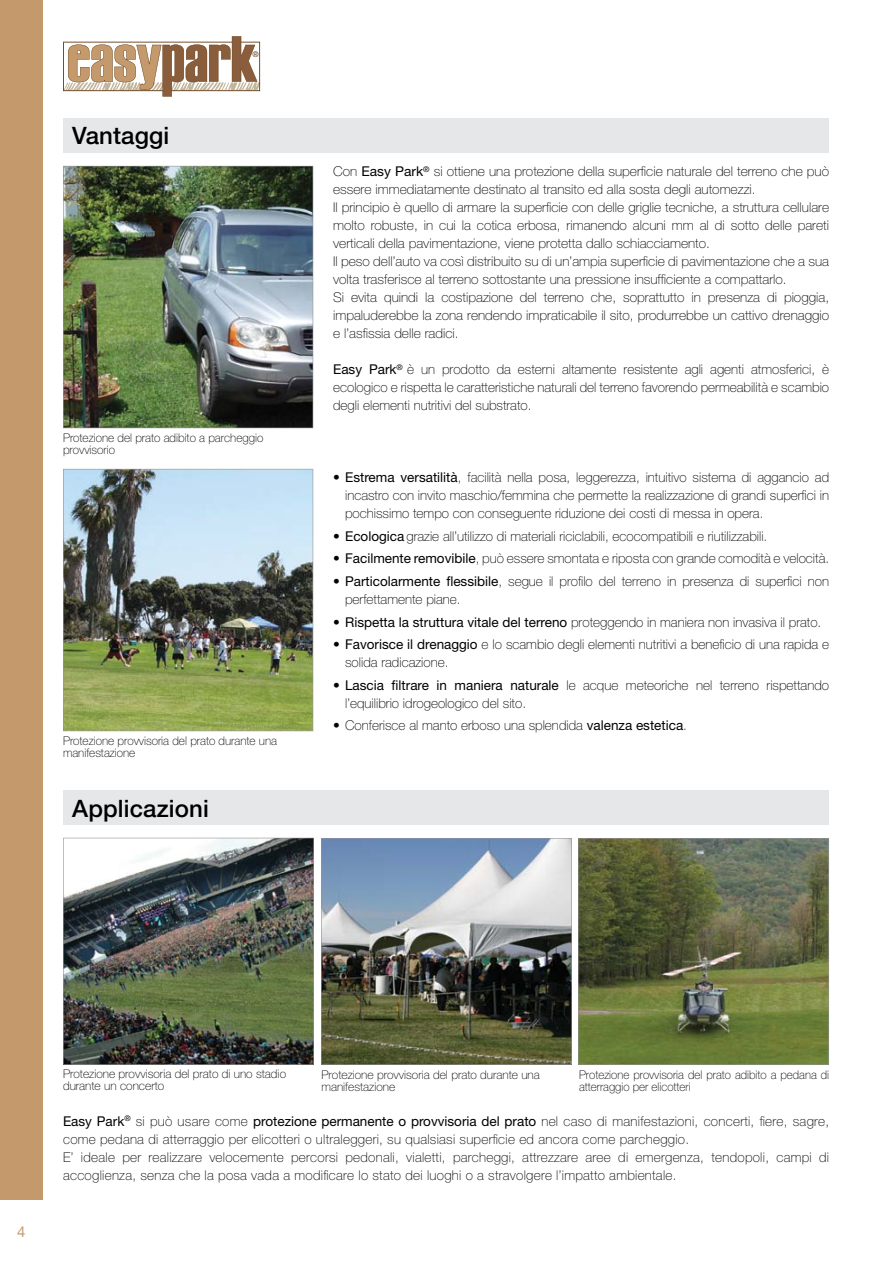
<style>
.page{position:relative;width:893px;height:1263px;background:#fff}
.page>*{position:absolute;margin:0;border:0;box-sizing:border-box;transform-origin:0 0}
.t1{font:500 24px "Helvetica Neue";letter-spacing:.005em;color:#000}
.t2{font:15px "Helvetica Neue";color:#c49a6c}
.t3{font:100 13.5px/18px "Helvetica Neue";color:#000}
.t4{font:100 13.5px/18px "Helvetica Neue";letter-spacing:.02em;color:#000}
.t5{font:100 12px/12px "Helvetica Neue";color:#000}
.t6{font:100 12px/12px "Helvetica Neue";color:#000;scale:.96 1}
.t7{font:7.8px "Helvetica Neue";color:#603913}
.s1{font-weight:400}
.s2{font-weight:500}
</style>
<div class="page">
<div style="left:0;top:0;width:43px;height:1199px;background:#c49a6c"></div>
<svg style="left:63px;top:36px;width:197px;height:61px"></svg>
<div style="left:63px;top:118px;width:765px;height:34px;background:#e6e7e8"></div>
<img style="left:63px;top:166px;width:250px;height:262px">
<img style="left:63px;top:838px;width:251px;height:227px">
<img style="left:321px;top:838px;width:251px;height:227px">
<svg style="left:578px;top:838px;width:251px;height:227px;background:#636b42"></svg>
<img style="left:63px;top:469px;width:250px;height:262px">
<div style="left:63px;top:791px;width:765px;height:34px;background:#e6e7e8"></div>
<h1 class="t1" style="left:72px;top:122px;width:98px">Vantaggi</h1>
<p class="t7" style="left:252px;top:50px;width:8px">®</p>
<p class="t5" style="left:63px;top:432px;width:202px">Protezione del prato adibito a parcheggio provvisorio</p>
<p class="t5" style="left:63px;top:735px;width:215px">Protezione provvisoria del prato durante una manifestazione</p>
<h1 class="t1" style="left:72px;top:794px;width:138px">Applicazioni</h1>
<p class="t3" style="left:333px;top:163px;width:498px">Con <span class="s1">Easy Park</span><sup>®</sup> si ottiene una protezione della superficie naturale del terreno che può essere immediatamente destinato al transito ed alla sosta degli automezzi.<br>Il principio è quello di armare la superficie con delle griglie tecniche, a struttura cellulare molto robuste, in cui la cotica erbosa, rimanendo alcuni mm al di sotto delle pareti verticali della pavimentazione, viene protetta dallo schiacciamento.<br>Il peso dell’auto va così distribuito su di un’ampia superficie di pavimentazione che a sua volta trasferisce al terreno sottostante una pressione insufficiente a compattarlo.<br>Si evita quindi la costipazione del terreno che, soprattutto in presenza di pioggia, impaluderebbe la zona rendendo impraticabile il sito, produrrebbe un cattivo drenaggio e l’asfissia delle radici.</p>
<p class="t3" style="left:333px;top:361px;width:498px;text-align:justify"><span class="s1">Easy Park</span><sup>®</sup> è un prodotto da esterni altamente resistente agli agenti atmosferici, è ecologico e rispetta le caratteristiche naturali del terreno favorendo permeabilità e scambio degli elementi nutritivi del substrato.</p>
<p class="t3" style="left:345px;top:469px;width:486px;text-align:justify;text-indent:-12px"><span class="s2">•</span> <span class="s1">Estrema versatilità</span>, facilità nella posa, leggerezza, intuitivo sistema di aggancio ad incastro con invito maschio/femmina che permette la realizzazione di grandi superfici in pochissimo tempo con conseguente riduzione dei costi di messa in opera.</p>
<p class="t3" style="left:333px;top:527px;width:436px"><span class="s2">•</span> <span class="s1">Ecologica</span> grazie all’utilizzo di materiali riciclabili, ecocompatibili e riutilizzabili.</p>
<p class="t3" style="left:333px;top:550px;width:498px"><span class="s2">•</span> <span class="s1">Facilmente removibile</span>, può essere smontata e riposta con grande comodità e velocità.</p>
<p class="t3" style="left:345px;top:572px;width:486px;text-indent:-12px">• <span class="s1">Particolarmente flessibile</span>, segue il profilo del terreno in presenza di superfici non perfettamente piane.</p>
<p class="t3" style="left:333px;top:613px;width:490px">• <span class="s1">Rispetta la struttura vitale del terreno</span> proteggendo in maniera non invasiva il prato.</p>
<p class="t3" style="left:345px;top:635px;width:486px;text-indent:-12px">• <span class="s1">Favorisce il drenaggio</span> e lo scambio degli elementi nutritivi a beneficio di una rapida e solida radicazione.</p>
<p class="t3" style="left:345px;top:676px;width:486px;text-indent:-12px">• <span class="s1">Lascia filtrare in maniera naturale</span> le acque meteoriche nel terreno rispettando l’equilibrio idrogeologico del sito.</p>
<p class="t3" style="left:333px;top:716px;width:355px">• Conferisce al manto erboso una splendida <span class="s1">valenza estetica</span>.</p>
<p class="t2" style="left:17px;top:1223px;width:10px">4</p>
<p class="t5" style="left:63px;top:1068px;width:225px">Protezione provvisoria del prato di uno stadio durante un concerto</p>
<p class="t5" style="left:321px;top:1068px;width:220px">Protezione provvisoria del prato durante una manifestazione</p>
<p class="t6" style="left:579px;top:1068px;width:262px">Protezione provvisoria del prato adibito a pedana di atterraggio per elicotteri</p>
<p class="t4" style="left:63px;top:1112px;width:768px"><span class="s1">Easy Park</span><sup>®</sup> si può usare come <span class="s1">protezione permanente o provvisoria del prato</span> nel caso di manifestazioni, concerti, fiere, sagre, come pedana di atterraggio per elicotteri o ultraleggeri, su qualsiasi superficie ed ancora come parcheggio.<br>E’ ideale per realizzare velocemente percorsi pedonali, vialetti, parcheggi, attrezzare aree di emergenza, tendopoli, campi di accoglienza, senza che la posa vada a modificare lo stato dei luoghi o a stravolgere l’impatto ambientale.</p>
</div>
